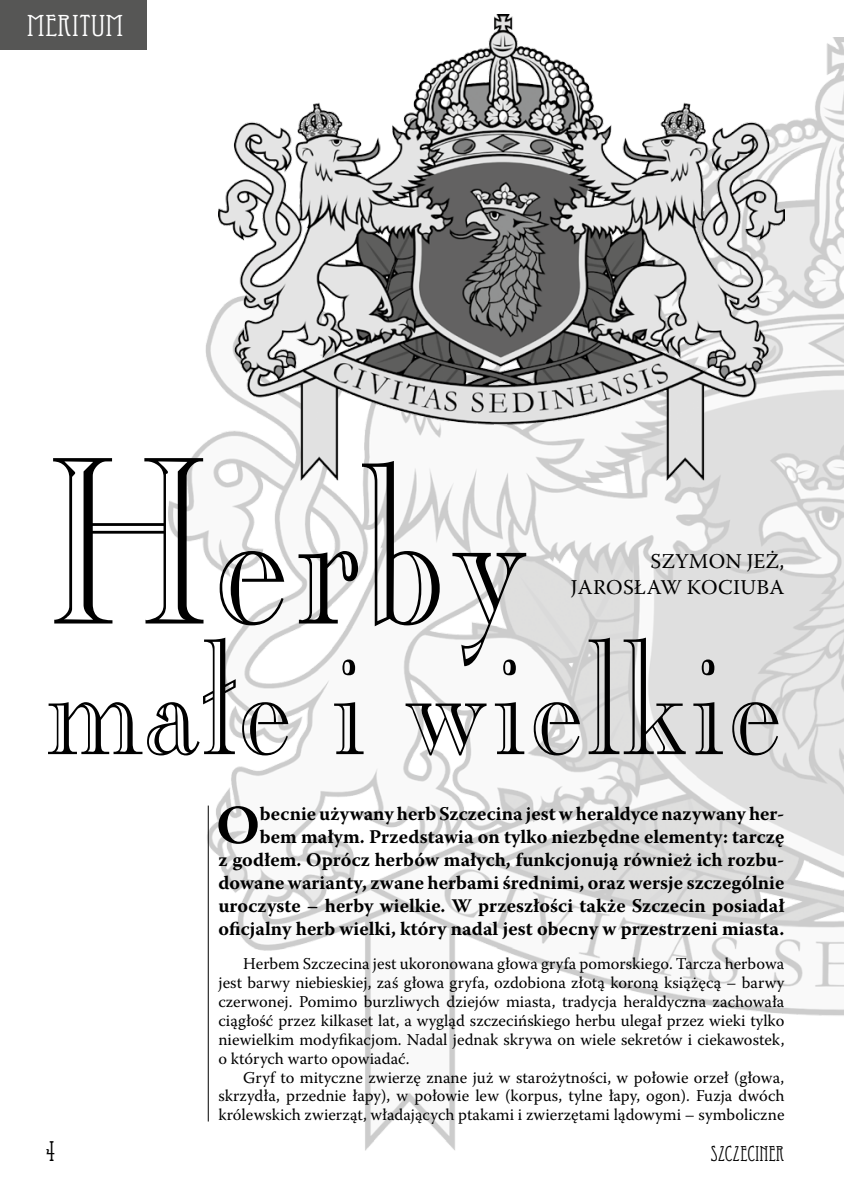
<style>
.page{position:relative;width:844px;height:1191px;background:#fff}
.page>*{position:absolute;margin:0;border:0;box-sizing:border-box;transform-origin:0 0}
.t1{font:234.5px "Casper Open Face";color:#000;scale:.8 1}
.t2{font:168px "Casper Open Face";letter-spacing:-.005em;color:#000;scale:.8 1}
.t3{font:700 54.25px "Warnock Pro";color:#000}
.t4{font:29.75px "Eccentric Std";color:#fff;scale:1.2 1}
.t5{font:28px "Eccentric Std";color:#000}
.t6{font:21px/25.2px "Warnock Pro";letter-spacing:.01em;color:#000;text-align:right}
.t7{font:21px "Eccentric Std";color:#000}
.t8{font:700 19.25px/23.1px "Warnock Pro";color:#000;text-align:right}
.t9{font:16.45px/18.9px "Warnock Pro";color:#000;text-align:justify}
</style>
<div class="page">
<img style="left:168px;top:38px;width:675px;height:1112px">
<div style="left:0;top:0;width:147px;height:50px;background:#565655"></div>
<img style="left:218px;top:15px;width:566px;height:465px">
<hr style="left:208px;top:805px;width:1px;height:316px;background:#000">
<h3 class="t4" style="left:27px;top:8px;width:82px">MERITUM</h3>
<h1 class="t1" style="left:45px;top:409px;width:609px">Herby</h1>
<p class="t6" style="left:571px;top:548px;width:215px">SZYMON JEŻ,<br>JAROSŁAW KOCIUBA</p>
<h2 class="t2" style="left:45px;top:600px;width:925px">małe i wielkie</h2>
<h3 class="t3" style="left:216px;top:792px;width:45px">O</h3>
<p class="t8" style="left:218px;top:801px;width:567px">becnie używany herb Szczecina jest w heraldyce nazywany her&shy;bem małym. Przedstawia on tylko niezbędne elementy: tarczę<br>z godłem. Oprócz herbów małych, funkcjonują również ich rozbu&shy;dowane warianty, zwane herbami średnimi, oraz wersje szczególnie uroczyste – herby wielkie. W przeszłości także Szczecin posiadał oficjalny herb wielki, który nadal jest obecny w przestrzeni miasta.</p>
<p class="t9" style="left:218px;top:954px;width:567px;text-indent:25px">Herbem Szczecina jest ukoronowana głowa gryfa pomorskiego. Tarcza herbowa jest barwy niebieskiej, zaś głowa gryfa, ozdobiona złotą koroną książęcą – barwy czerwonej. Pomimo burzliwych dziejów miasta, tradycja heraldyczna zachowała ciągłość przez kilkaset lat, a wygląd szczecińskiego herbu ulegał przez wieki tylko niewielkim modyfikacjom. Nadal jednak skrywa on wiele sekretów i ciekawostek, o których warto opowiadać.</p>
<p class="t9" style="left:218px;top:1067px;width:567px;text-indent:25px">Gryf to mityczne zwierzę znane już w starożytności, w połowie orzeł (głowa, skrzydła, przednie łapy), w połowie lew (korpus, tylne łapy, ogon). Fuzja dwóch królewskich zwierząt, władających ptakami i zwierzętami lądowymi – symboliczne</p>
<h3 class="t5" style="left:45px;top:1135px;width:13px">4</h3>
<p class="t7" style="left:710px;top:1141px;width:75px">SZCZECINER</p>
</div>
